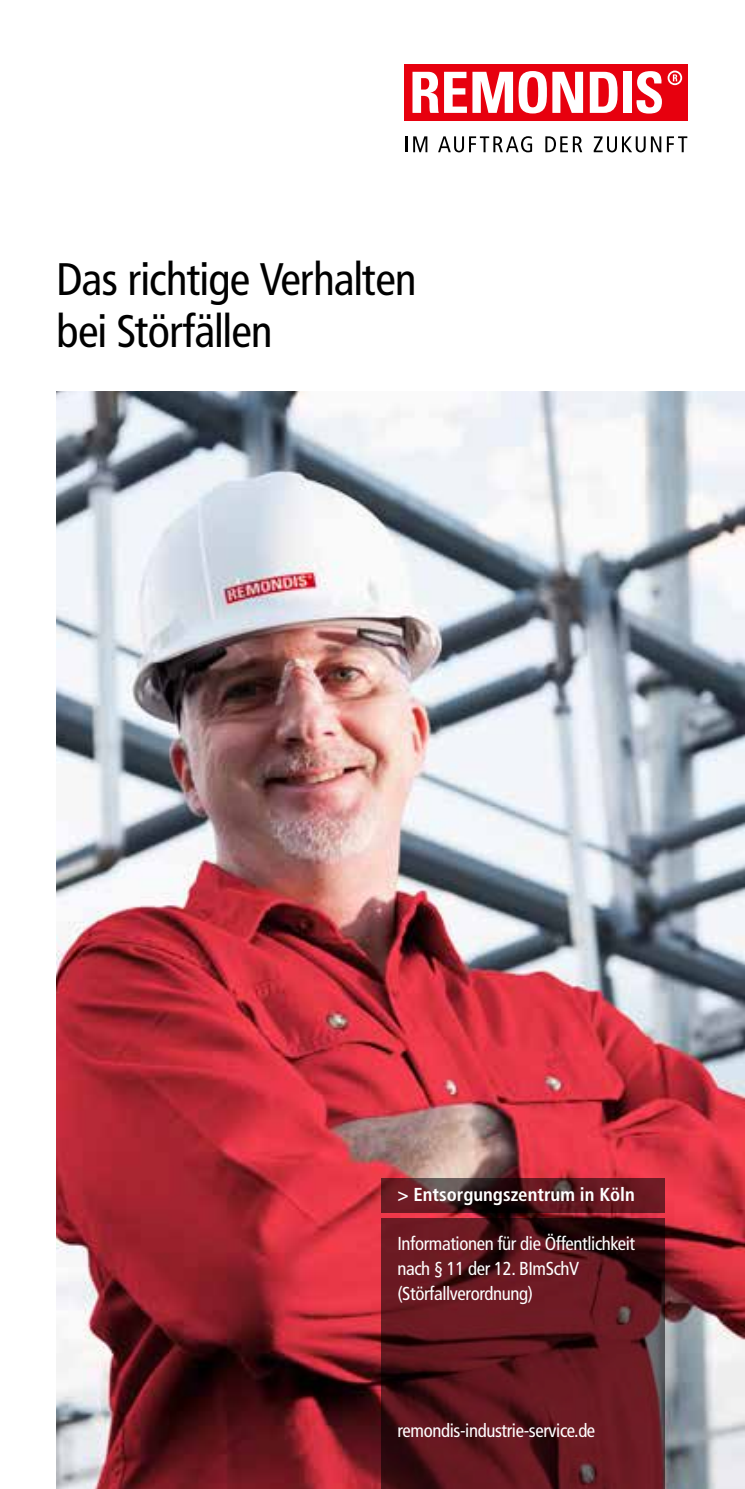
<style>
.page{position:relative;width:745px;height:1489px;background:#fff}
.page>*{position:absolute;margin:0;border:0;box-sizing:border-box;transform-origin:0 0}
.t1{font:45px/52.5px "Frutiger Condensed BQ";color:#000}
.t2{font:condensed 18.75px/25px "Frutiger";letter-spacing:-.02em;color:#fff}
.t3{font:700 condensed 18.75px "Frutiger";color:#fff}
</style>
<div class="page">
<img style="left:57px;top:392px;width:687px;height:1096px">
<div style="left:404px;top:64px;width:283px;height:56px;background:#e7000e"></div>
<svg style="left:667px;top:71px;width:14px;height:14px"></svg>
<svg style="left:669px;top:72px;width:11px;height:11px"></svg>
<svg style="left:672px;top:74px;width:4px;height:7px"></svg>
<svg style="left:412px;top:72px;width:26px;height:41px"></svg>
<svg style="left:444px;top:72px;width:22px;height:41px"></svg>
<svg style="left:472px;top:72px;width:40px;height:41px"></svg>
<svg style="left:518px;top:71px;width:28px;height:42px"></svg>
<svg style="left:552px;top:72px;width:30px;height:41px"></svg>
<svg style="left:589px;top:72px;width:29px;height:41px"></svg>
<div style="left:622px;top:72px;width:9px;height:41px;background:#fff"></div>
<svg style="left:636px;top:71px;width:25px;height:43px"></svg>
<svg style="left:405px;top:136px;width:2px;height:16px"></svg>
<svg style="left:413px;top:136px;width:14px;height:16px"></svg>
<svg style="left:438px;top:136px;width:93px;height:16px"></svg>
<svg style="left:545px;top:136px;width:37px;height:16px"></svg>
<svg style="left:593px;top:136px;width:94px;height:16px"></svg>
<svg style="left:381px;top:1217px;width:283px;height:271px;background:#59161d"></svg>
<svg style="left:381px;top:1178px;width:283px;height:35px;background:#531b21"></svg>
<h1 class="t1" style="left:57px;top:252px;width:360px">Das richtige Verhalten bei Störfällen</h1>
<p class="t3" style="left:397px;top:1183px;width:239px">&gt; Entsorgungszentrum in Köln</p>
<p class="t2" style="left:397px;top:1230px;width:239px">Informationen für die Öffentlichkeit nach § 11 der 12. BImSchV (Störfallverordnung)</p>
<p class="t2" style="left:397px;top:1418px;width:199px">remondis-industrie-service.de</p>
</div>
